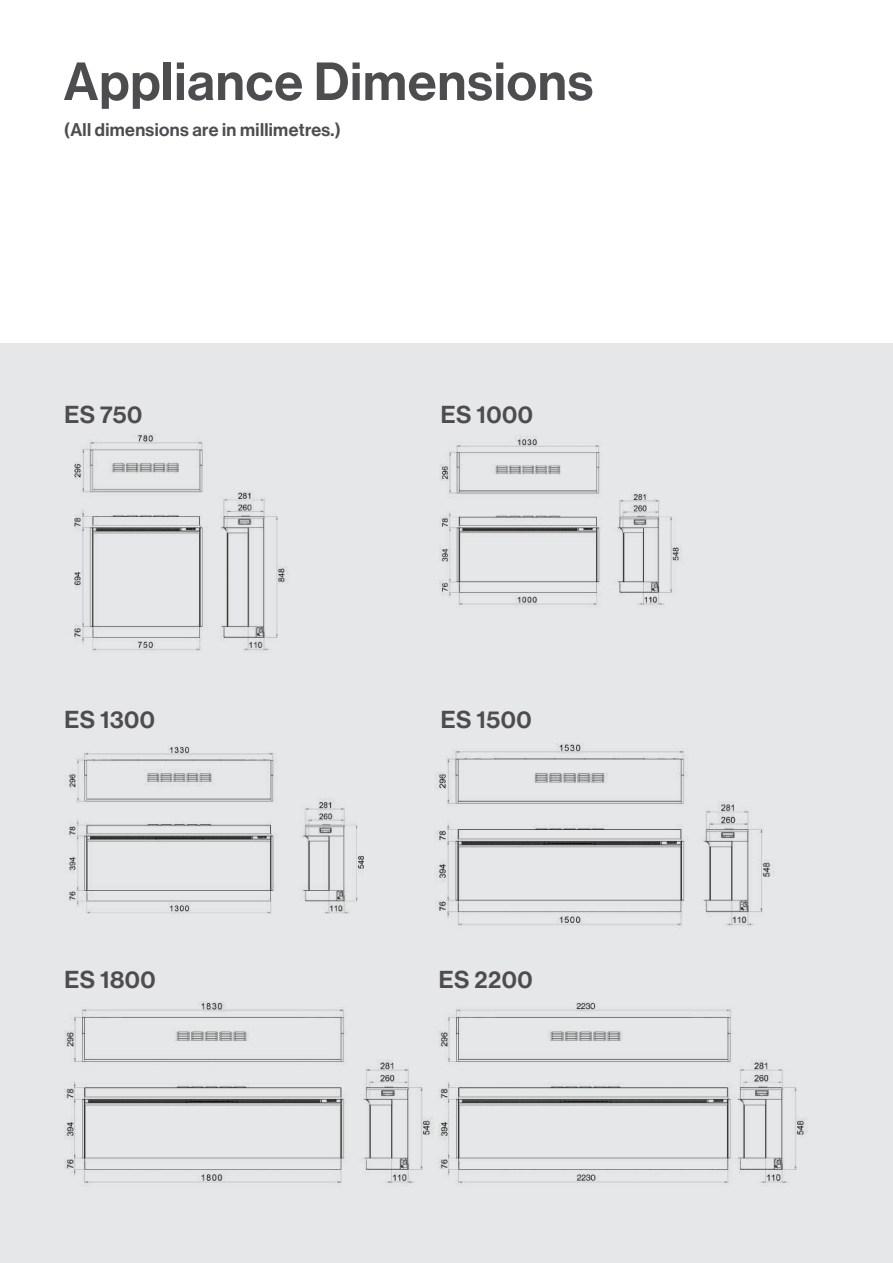
<style>
.page{position:relative;width:893px;height:1263px;background:#fff}
.page>*{position:absolute;margin:0;border:0;box-sizing:border-box;transform-origin:0 0}
.t1{font:52.5px "N Haas Grotesk DS Pro 65 Md";letter-spacing:.02em;color:#4d4d4f}
.t2{font:24px "N Haas Grotesk DS Pro 65 Md";letter-spacing:.02em;color:#4d4d4f}
.t3{font:18px "N Haas Grotesk DS Pro 65 Md";letter-spacing:.02em;color:#4d4d4f}
</style>
<div class="page">
<div style="left:0;top:343px;width:893px;height:920px;background:#e6e7e8"></div>
<img style="left:74px;top:433px;width:214px;height:218px">
<img style="left:439px;top:435px;width:243px;height:170px">
<img style="left:68px;top:746px;width:296px;height:168px">
<img style="left:64px;top:1001px;width:369px;height:185px">
<img style="left:439px;top:1001px;width:368px;height:185px">
<img style="left:435px;top:743px;width:336px;height:183px">
<h1 class="t1" style="left:64px;top:51px;width:531px">Appliance Dimensions</h1>
<p class="t3" style="left:64px;top:119px;width:279px">(All dimensions are in millimetres.)</p>
<p class="t2" style="left:65px;top:401px;width:79px">ES 750</p>
<p class="t2" style="left:65px;top:706px;width:92px">ES 1300</p>
<p class="t2" style="left:441px;top:401px;width:93px">ES 1000</p>
<p class="t2" style="left:441px;top:706px;width:92px">ES 1500</p>
<p class="t2" style="left:65px;top:966px;width:93px">ES 1800</p>
<p class="t2" style="left:439px;top:966px;width:95px">ES 2200</p>
</div>
